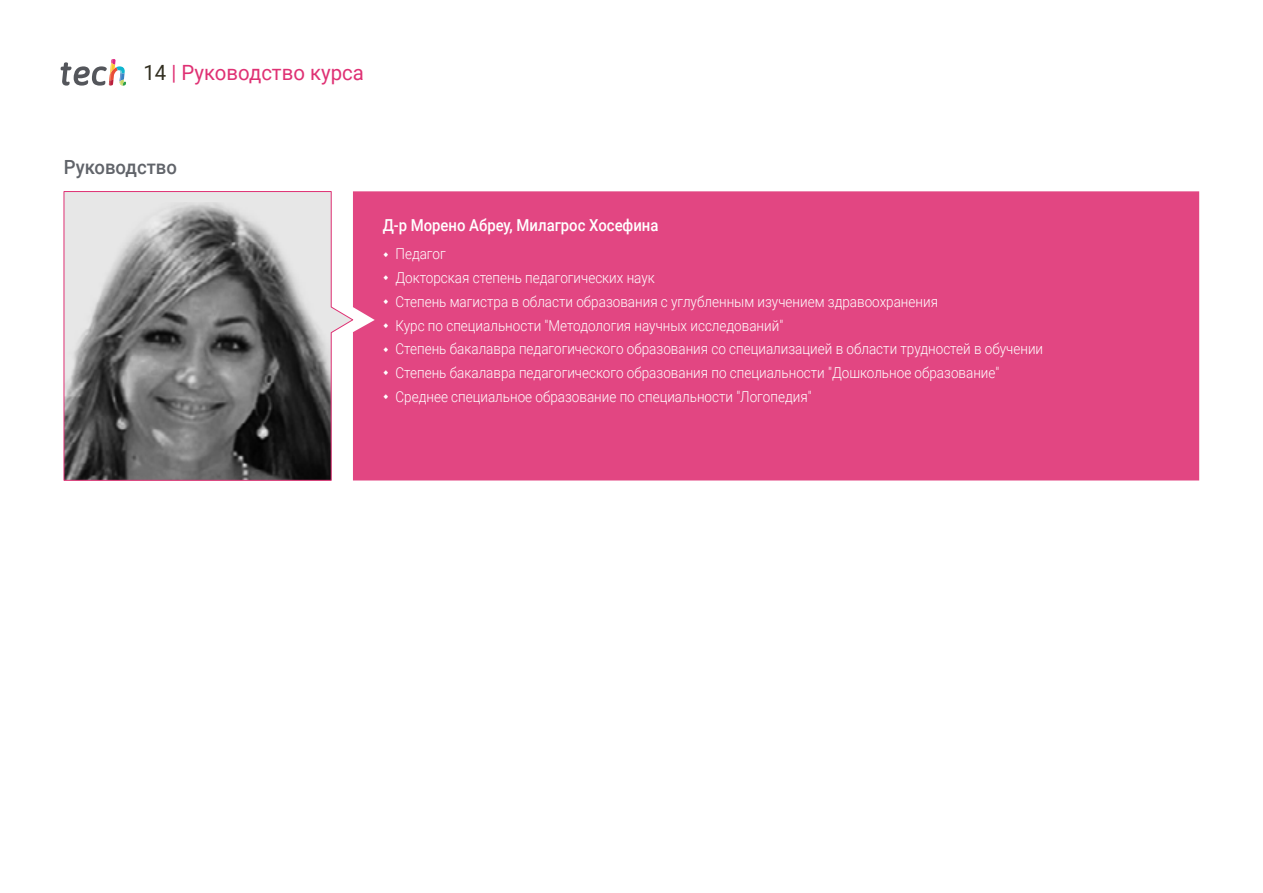
<style>
.page{position:relative;width:1263px;height:893px;background:#fff}
.page>*{position:absolute;margin:0;border:0;box-sizing:border-box;transform-origin:0 0}
.t1{font:21px "Roboto";color:#df3174}
.t2{font:500 19.5px "Roboto";color:#61646a;scale:.95 1}
.t3{font:500 16.5px "Roboto";color:#fff;scale:.9 1}
.t4{font:300 15px/23.7px "Roboto";color:#fff;scale:.9 1}
.s1{color:#312e20}
</style>
<div class="page">
<div style="left:353px;top:191px;width:846px;height:289px;background:#e24682"></div>
<svg style="left:64px;top:191px;width:289px;height:290px"></svg>
<svg style="left:61px;top:59px;width:65px;height:27px"></svg>
<svg style="left:384px;top:252px;width:4px;height:5px"></svg>
<svg style="left:384px;top:275px;width:4px;height:5px"></svg>
<svg style="left:384px;top:299px;width:4px;height:5px"></svg>
<svg style="left:384px;top:323px;width:4px;height:5px"></svg>
<svg style="left:384px;top:347px;width:4px;height:5px"></svg>
<svg style="left:384px;top:370px;width:4px;height:5px"></svg>
<svg style="left:384px;top:394px;width:4px;height:5px"></svg>
<h1 class="t1" style="left:144px;top:57px;width:222px"><span class="s1">14</span> | Руководство курса</h1>
<h2 class="t2" style="left:64px;top:154px;width:121px">Руководство</h2>
<p class="t3" style="left:383px;top:213px;width:308px">Д-р Морено Абреу, Милагрос Хосефина</p>
<p class="t4" style="left:395px;top:241px;width:721px">Педагог<br>Докторская степень педагогических наук<br>Степень магистра в области образования с углубленным изучением здравоохранения<br>Курс по специальности "Методология научных исследований"<br>Степень бакалавра педагогического образования со специализацией в области трудностей в обучении Степень бакалавра педагогического образования по специальности "Дошкольное образование" Среднее специальное образование по специальности "Логопедия"</p>
</div>
